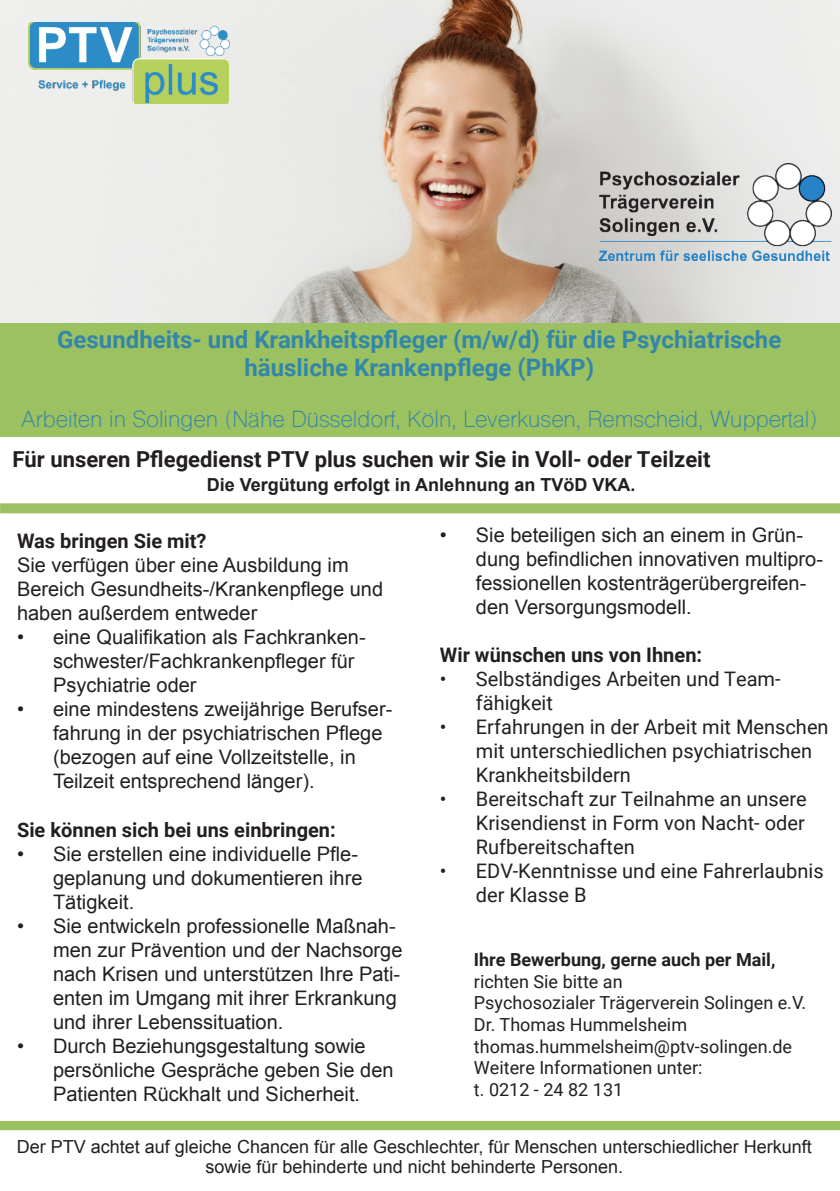
<style>
.page{position:relative;width:840px;height:1191px;background:#fff}
.page>*{position:absolute;margin:0;border:0;box-sizing:border-box;transform-origin:0 0}
.t1{font:700 24px "Roboto";color:#3486a8}
.t2{font:22px "Shree Dev 0714";color:#3486a8}
.t3{font:700 22px "Roboto";color:#231f20}
.t4{font:20px/24px "Arial";color:#231f20}
.t5{font:20px/24px "Roboto";color:#231f20}
.t6{font:700 20px "Roboto";color:#231f20}
.t7{font:18px "Roboto";color:#231f20}
.t8{font:18px/20px "Arial";color:#231f20;text-align:center}
.t9{font:700 18px "Arial";color:#231f20}
.t10{font:700 18px "Roboto";color:#231f20}
</style>
<div class="page">
<img style="left:0;top:0;width:839px;height:323px">
<div style="left:0;top:323px;width:839px;height:114px;background:#9cc161"></div>
<svg style="left:0;top:503px;width:839px;height:10px;background:#9fc365"></svg>
<img style="left:599px;top:163px;width:232px;height:98px">
<img style="left:28px;top:23px;width:202px;height:80px">
<hr style="left:2px;top:1123px;width:835px;height:4px;background:#9cc160">
<div style="left:0;top:1121px;width:839px;height:8px;border:1px solid #9cc160"></div>
<p class="t1" style="left:57px;top:323px;width:725px">Gesundheits- und Krankheitspfleger (m/w/d) für die Psychiatrische</p>
<p class="t1" style="left:244px;top:351px;width:351px">häusliche Krankenpflege (PhKP)</p>
<p class="t2" style="left:21px;top:405px;width:797px">Arbeiten in Solingen (Nähe Düsseldorf, Köln, Leverkusen, Remscheid, Wuppertal)</p>
<p class="t3" style="left:12px;top:443px;width:699px">Für unseren Pflegedienst PTV plus suchen wir Sie in Voll- oder Teilzeit</p>
<p class="t9" style="left:206px;top:472px;width:430px">Die Vergütung erfolgt in Anlehnung an TVöD VKA.</p>
<p class="t6" style="left:17px;top:527px;width:191px">Was bringen Sie mit?</p>
<p class="t4" style="left:17px;top:553px;width:367px">Sie verfügen über eine Ausbildung im<br>Bereich Gesundheits-/Krankenpflege und haben außerdem entweder</p>
<p class="t4" style="left:53px;top:625px;width:314px;text-indent:-36px">• eine Qualifikation als Fachkranken&shy;schwester/Fachkrankenpfleger für<br>Psychiatrie oder</p>
<p class="t4" style="left:53px;top:697px;width:341px;text-indent:-36px">• eine mindestens zweijährige Berufser&shy;fahrung in der psychiatrischen Pflege (bezogen auf eine Vollzeitstelle, in Teilzeit entsprechend länger).</p>
<p class="t6" style="left:17px;top:815px;width:320px">Sie können sich bei uns einbringen:</p>
<p class="t4" style="left:53px;top:841px;width:311px;text-indent:-36px">• Sie erstellen eine individuelle Pfle&shy;geplanung und dokumentieren ihre<br>Tätigkeit.</p>
<p class="t4" style="left:53px;top:913px;width:351px;text-indent:-36px">• Sie entwickeln professionelle Maßnah&shy;men zur Prävention und der Nachsorge nach Krisen und unterstützen Ihre Pati&shy;enten im Umgang mit ihrer Erkrankung und ihrer Lebenssituation.</p>
<p class="t4" style="left:53px;top:1033px;width:342px;text-indent:-36px">• Durch Beziehungsgestaltung sowie persönliche Gespräche geben Sie den<br>Patienten Rückhalt und Sicherheit.</p>
<p class="t4" style="left:475px;top:523px;width:348px;text-indent:-36px">• Sie beteiligen sich an einem in Grün&shy;dung befindlichen innovativen multipro&shy;fessionellen kostenträgerübergreifen&shy;den Versorgungsmodell.</p>
<p class="t6" style="left:439px;top:641px;width:264px">Wir wünschen uns von Ihnen:</p>
<p class="t5" style="left:475px;top:666px;width:306px;text-indent:-36px">• Selbständiges Arbeiten und Team&shy;fähigkeit</p>
<p class="t5" style="left:475px;top:714px;width:354px;text-indent:-36px">• Erfahrungen in der Arbeit mit Menschen mit unterschiedlichen psychiatrischen<br>Krankheitsbildern</p>
<p class="t5" style="left:475px;top:786px;width:332px;text-align:justify;text-indent:-36px">• Bereitschaft zur Teilnahme an unsere Krisendienst in Form von Nacht- oder Rufbereitschaften</p>
<p class="t5" style="left:475px;top:858px;width:349px;text-indent:-36px">• EDV-Kenntnisse und eine Fahrerlaubnis der Klasse B</p>
<p class="t10" style="left:473px;top:947px;width:303px">Ihre Bewerbung, gerne auch per Mail,</p>
<p class="t7" style="left:473px;top:969px;width:150px">richten Sie bitte an</p>
<p class="t7" style="left:473px;top:990px;width:333px">Psychosozialer Trägerverein Solingen e.V.</p>
<p class="t7" style="left:473px;top:1012px;width:214px">Dr. Thomas Hummelsheim</p>
<p class="t7" style="left:473px;top:1033px;width:319px">thomas.hummelsheim@ptv-solingen.de</p>
<p class="t7" style="left:473px;top:1055px;width:230px">Weitere Informationen unter:</p>
<p class="t7" style="left:473px;top:1077px;width:151px">t. 0212 - 24 82 131</p>
<p class="t8" style="left:17px;top:1137px;width:796px">Der PTV achtet auf gleiche Chancen für alle Geschlechter, für Menschen unterschiedlicher Herkunft sowie für behinderte und nicht behinderte Personen.</p>
</div>
